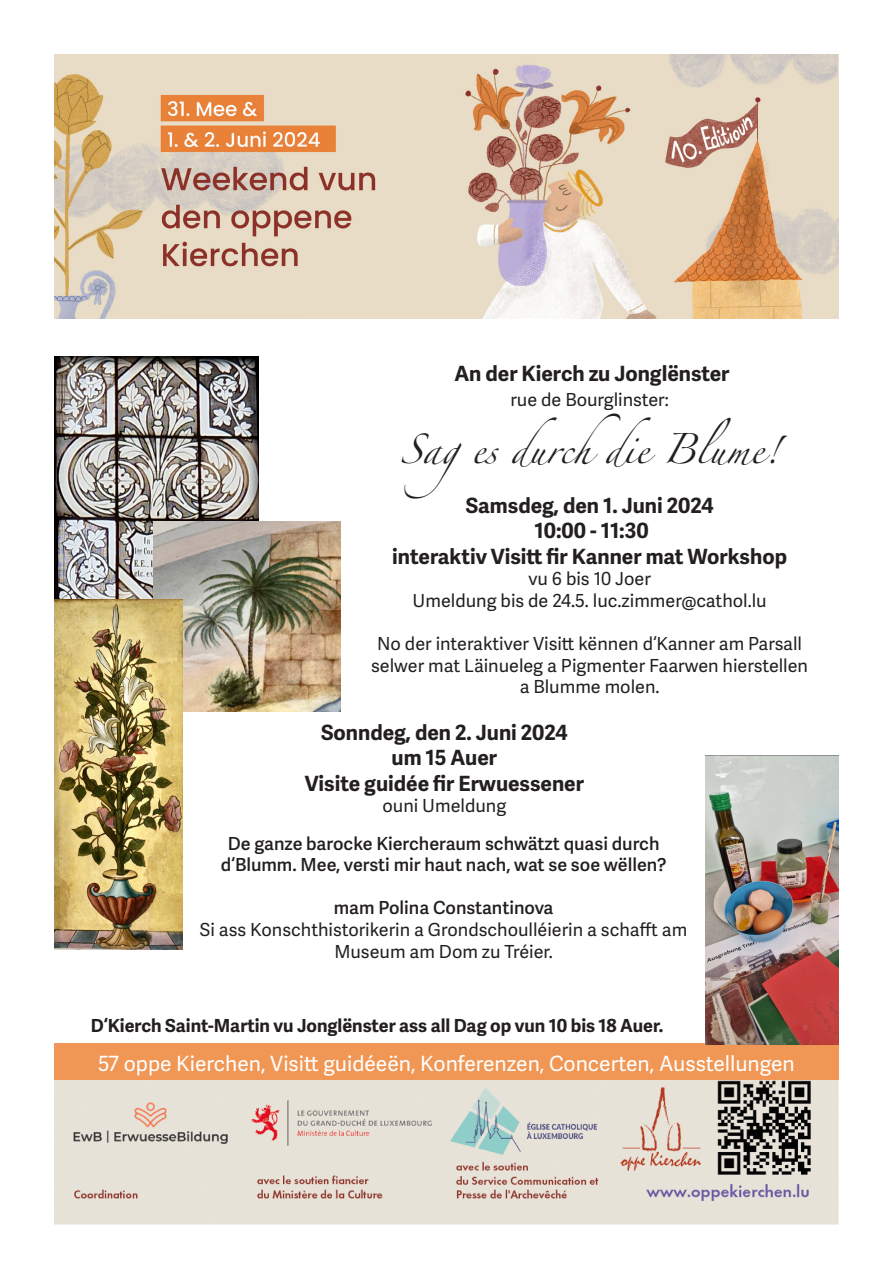
<style>
.page{position:relative;width:893px;height:1263px;background:#fff}
.page>*{position:absolute;margin:0;border:0;box-sizing:border-box;transform-origin:0 0}
.t1{font:27px "Zapfino";color:#231f20}
.t2{font:700 21px "Adelle Sans Devanagari";color:#231f20}
.t3{font:21px "Adelle Sans Devanagari";color:#fff}
.t4{font:18px/21.6px "Adelle Sans Devanagari";color:#231f20;text-align:center}
.t5{font:600 18px/21.6px "Adelle Sans Devanagari";color:#231f20;text-align:center}
.t6{font:700 18px "Adelle Sans Devanagari";color:#231f20}
</style>
<div class="page">
<img style="left:54px;top:54px;width:785px;height:265px">
<img style="left:54px;top:1079px;width:785px;height:145px">
<div style="left:54px;top:1043px;width:785px;height:36px;background:#f19755"></div>
<img style="left:54px;top:357px;width:205px;height:243px">
<img style="left:153px;top:521px;width:187px;height:190px">
<img style="left:706px;top:755px;width:133px;height:289px">
<img style="left:54px;top:600px;width:129px;height:349px">
<p class="t2" style="left:454px;top:361px;width:277px">An der Kierch zu Jonglënster</p>
<p class="t4" style="left:510px;top:390px;width:160px">rue de Bourglinster:</p>
<p class="t1" style="left:400px;top:438px;width:380px">Sages durchdie Blume!</p>
<p class="t2" style="left:466px;top:494px;width:249px">Samsdeg, den 1. Juni 2024</p>
<p class="t2" style="left:534px;top:519px;width:116px">10:00 - 11:30</p>
<p class="t2" style="left:392px;top:544px;width:396px">interaktiv Visitt fir Kanner mat Workshop</p>
<p class="t4" style="left:528px;top:569px;width:124px">vu 6 bis 10 Joer</p>
<p class="t4" style="left:413px;top:591px;width:356px">Umeldung bis de 24.5. luc.zimmer@cathol.lu</p>
<p class="t4" style="left:371px;top:634px;width:438px">No der interaktiver Visitt kënnen d‘Kanner am Parsall selwer mat Läinueleg a Pigmenter Faarwen hierstellen a Blumme molen.</p>
<p class="t2" style="left:321px;top:721px;width:248px">Sonndeg, den 2. Juni 2024</p>
<p class="t2" style="left:392px;top:746px;width:107px">um 15 Auer</p>
<p class="t2" style="left:305px;top:771px;width:281px">Visite guidée fir Erwuessener</p>
<p class="t4" style="left:382px;top:796px;width:125px">ouni Umeldung</p>
<p class="t5" style="left:221px;top:833px;width:447px">De ganze barocke Kiercheraum schwätzt quasi durch d‘Blumm. Mee, versti mir haut nach, wat se soe wëllen?</p>
<p class="t5" style="left:334px;top:897px;width:221px">mam Polina Constantinova</p>
<p class="t4" style="left:200px;top:920px;width:489px">Si ass Konschthistorikerin a Grondschoulléierin a schafft am<br>Museum am Dom zu Tréier.</p>
<p class="t6" style="left:91px;top:1015px;width:574px">D‘Kierch Saint-Martin vu Jonglënster ass all Dag op vun 10 bis 18 Auer.</p>
<p class="t3" style="left:98px;top:1048px;width:698px">57 oppe Kierchen, Visitt guidéeën, Konferenzen, Concerten, Ausstellungen</p>
</div>
